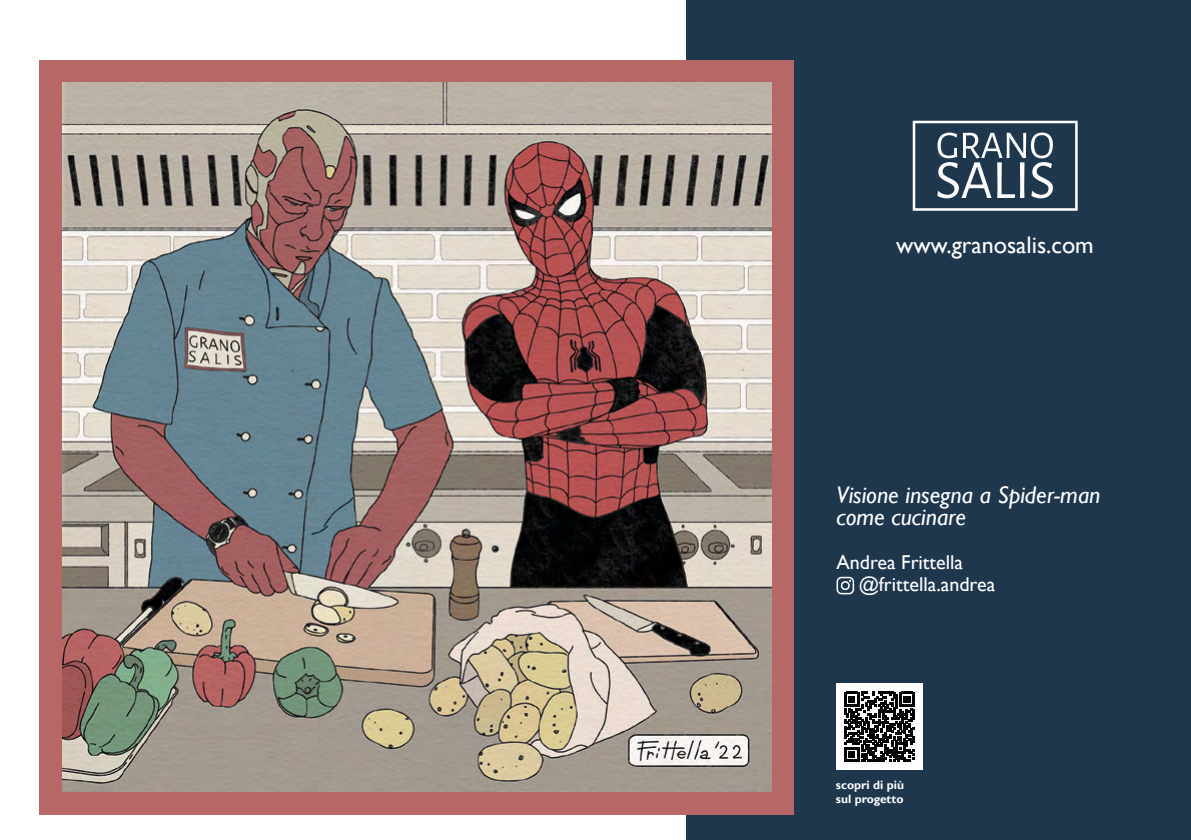
<style>
.page{position:relative;width:1191px;height:840px;background:#fff}
.page>*{position:absolute;margin:0;border:0;box-sizing:border-box;transform-origin:0 0}
.t1{font:italic 24px/22px "Gill Sans";color:#fff}
.t2{font:24px "Gill Sans";color:#fff}
.t3{font:20px/22px "Gill Sans";color:#fff}
.t4{font:700 12px/14px "Gill Sans";color:#fff}
</style>
<div class="page">
<div style="left:686px;top:0;width:505px;height:839px;background:#1f374d"></div>
<div style="left:836px;top:683px;width:87px;height:86px;background:#fff"></div>
<svg style="left:844px;top:691px;width:70px;height:70px"></svg>
<div style="left:40px;top:60px;width:754px;height:754px;background:#b86767"></div>
<img style="left:62px;top:82px;width:709px;height:709px">
<svg style="left:836px;top:576px;width:18px;height:18px"></svg>
<div style="left:912px;top:121px;width:165px;height:90px;border:3px solid #fff"></div>
<svg style="left:937px;top:132px;width:116px;height:66px"></svg>
<p class="t2" style="left:896px;top:230px;width:199px">www.granosalis.com</p>
<p class="t1" style="left:836px;top:484px;width:265px">Visione insegna a Spider-man come cucinare</p>
<p class="t3" style="left:858px;top:551px;width:138px;text-indent:-22px">Andrea Frittella @frittella.andrea</p>
<p class="t4" style="left:836px;top:777px;width:70px">scopri di più sul progetto</p>
</div>
